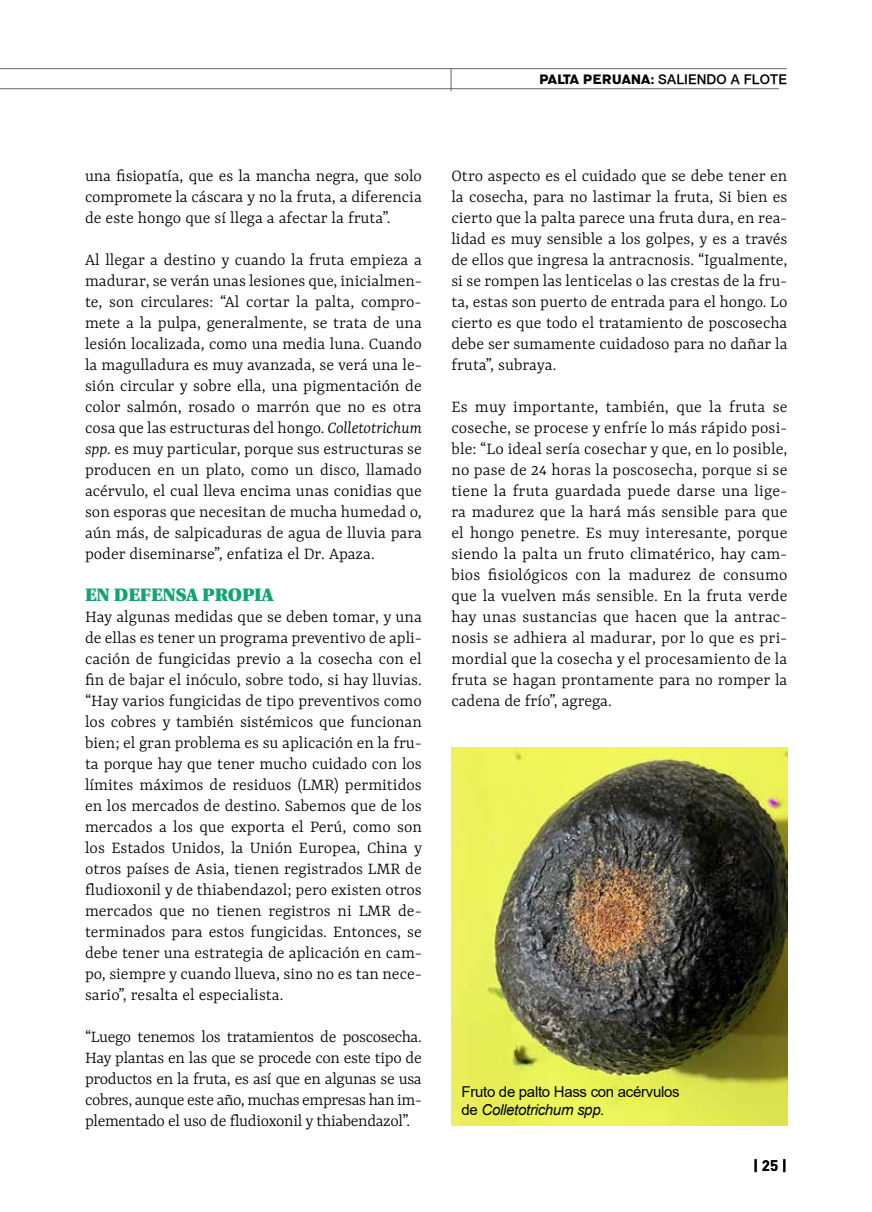
<style>
.page{position:relative;width:872px;height:1212px;background:#fff}
.page>*{position:absolute;margin:0;border:0;box-sizing:border-box;transform-origin:0 0}
.t1{font:300 18px/21px "Rasa";color:#000;text-align:justify}
.t2{font:18px "Utopia Black Os F";color:#12a370}
.t3{font:15px/18px "Arial";letter-spacing:-.02em;color:#000}
.t4{font:700 15px "DIN Pro";color:#000}
.t5{font:500 13.5px "Helvetica Neue";letter-spacing:.01em;color:#000}
.s1{font-family:"AG Old Face";font-weight:700}
.s2{font-style:italic}
</style>
<div class="page">
<hr style="left:0;top:88px;width:779px;height:1px;background:#67676b">
<hr style="left:0;top:68px;width:787px;height:1px;background:#67676b">
<svg style="left:451px;top:68px;width:1px;height:23px"></svg>
<img style="left:451px;top:748px;width:336px;height:377px">
<p class="t5" style="left:539px;top:71px;width:249px"><span class="s1">PALTA PERUANA:</span> SALIENDO A FLOTE</p>
<p class="t1" style="left:85px;top:165px;width:338px">una fisiopatía, que es la mancha negra, que solo compromete la cáscara y no la fruta, a diferencia de este hongo que sí llega a afectar la fruta”.</p>
<p class="t1" style="left:85px;top:249px;width:338px">Al llegar a destino y cuando la fruta empieza a madurar, se verán unas lesiones que, inicialmen&shy;te, son circulares: “Al cortar la palta, compro&shy;mete a la pulpa, generalmente, se trata de una lesión localizada, como una media luna. Cuando la magulladura es muy avanzada, se verá una le&shy;sión circular y sobre ella, una pigmentación de color salmón, rosado o marrón que no es otra cosa que las estructuras del hongo. <span class="s2">Colletotrichum spp</span>. es muy particular, porque sus estructuras se producen en un plato, como un disco, llamado acérvulo, el cual lleva encima unas conidias que son esporas que necesitan de mucha humedad o, aún más, de salpicaduras de agua de lluvia para poder diseminarse”, enfatiza el Dr. Apaza.</p>
<p class="t2" style="left:85px;top:584px;width:190px">EN DEFENSA PROPIA</p>
<p class="t1" style="left:85px;top:606px;width:338px">Hay algunas medidas que se deben tomar, y una de ellas es tener un programa preventivo de apli&shy;cación de fungicidas previo a la cosecha con el fin de bajar el inóculo, sobre todo, si hay lluvias. “Hay varios fungicidas de tipo preventivos como los cobres y también sistémicos que funcionan bien; el gran problema es su aplicación en la fru&shy;ta porque hay que tener mucho cuidado con los límites máximos de residuos (LMR) permitidos en los mercados de destino. Sabemos que de los mercados a los que exporta el Perú, como son los Estados Unidos, la Unión Europea, China y otros países de Asia, tienen registrados LMR de fludioxonil y de thiabendazol; pero existen otros mercados que no tienen registros ni LMR de&shy;terminados para estos fungicidas. Entonces, se debe tener una estrategia de aplicación en cam&shy;po, siempre y cuando llueva, sino no es tan nece&shy;sario”, resalta el especialista.</p>
<p class="t1" style="left:85px;top:1026px;width:338px">“Luego tenemos los tratamientos de poscosecha.<br>Hay plantas en las que se procede con este tipo de productos en la fruta, es así que en algunas se usa cobres, aunque este año, muchas empresas han im&shy;plementado el uso de fludioxonil y thiabendazol”.</p>
<p class="t1" style="left:451px;top:165px;width:337px">Otro aspecto es el cuidado que se debe tener en la cosecha, para no lastimar la fruta, Si bien es cierto que la palta parece una fruta dura, en rea&shy;lidad es muy sensible a los golpes, y es a través de ellos que ingresa la antracnosis. “Igualmente, si se rompen las lenticelas o las crestas de la fru&shy;ta, estas son puerto de entrada para el hongo. Lo cierto es que todo el tratamiento de poscosecha debe ser sumamente cuidadoso para no dañar la fruta”, subraya.</p>
<p class="t1" style="left:451px;top:397px;width:337px">Es muy importante, también, que la fruta se coseche, se procese y enfríe lo más rápido posi&shy;ble: “Lo ideal sería cosechar y que, en lo posible, no pase de 24 horas la poscosecha, porque si se tiene la fruta guardada puede darse una lige&shy;ra madurez que la hará más sensible para que el hongo penetre. Es muy interesante, porque siendo la palta un fruto climatérico, hay cam&shy;bios fisiológicos con la madurez de consumo que la vuelven más sensible. En la fruta verde hay unas sustancias que hacen que la antrac&shy;nosis se adhiera al madurar, por lo que es pri&shy;mordial que la cosecha y el procesamiento de la fruta se hagan prontamente para no romper la cadena de frío”, agrega.</p>
<p class="t3" style="left:461px;top:1083px;width:219px">Fruto de palto Hass con acérvulos de <span class="s2">Colletotrichum spp.</span></p>
<p class="t4" style="left:753px;top:1156px;width:35px">| 25 |</p>
</div>
